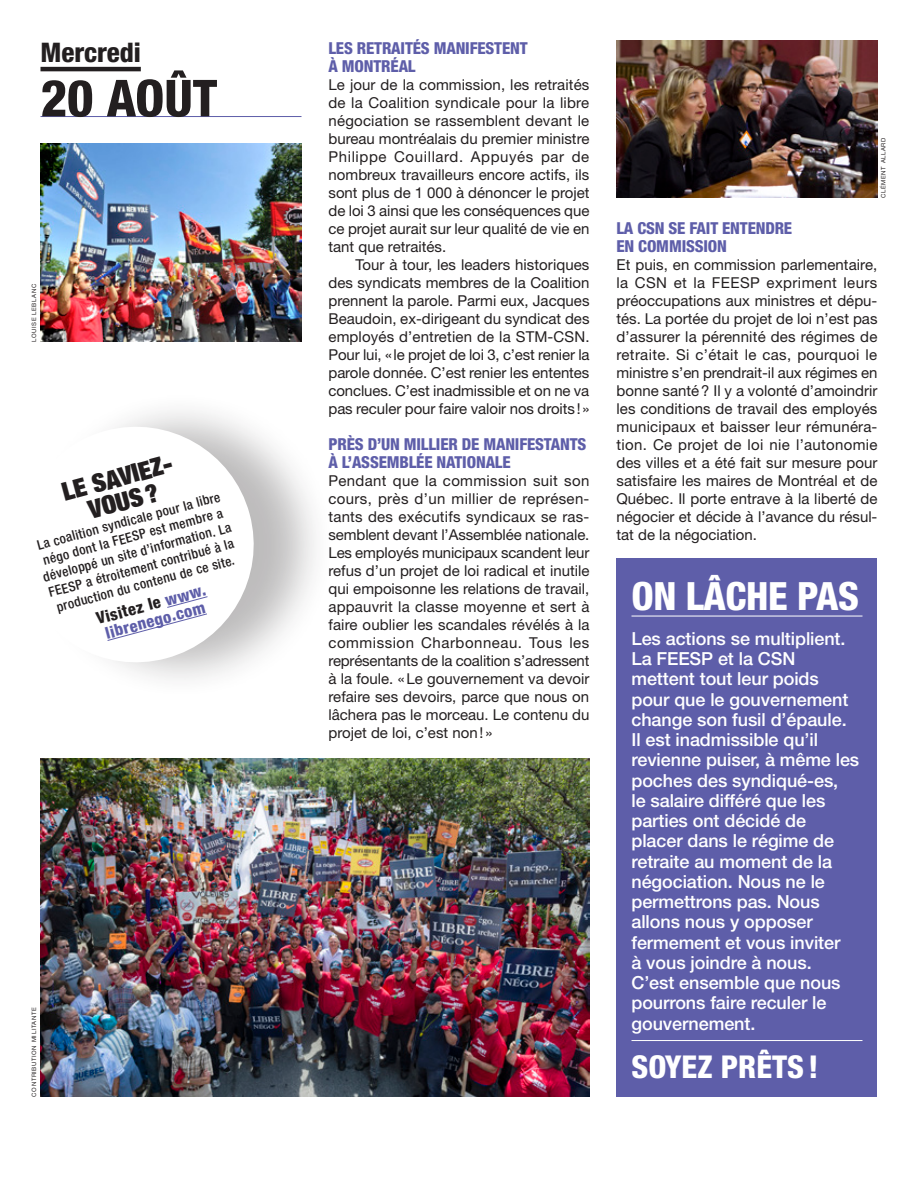
<style>
.page{position:relative;width:918px;height:1188px;background:#fff}
.page>*{position:absolute;margin:0;border:0;box-sizing:border-box;transform-origin:0 0}
.t1{font:800 condensed 51px "Helvetica Neue";color:#231f20}
.sous-titre_paragrahe{font:800 condensed 39px "Helvetica Neue";letter-spacing:-.01em;color:#fff}
._03_texte_courant_9{font:800 condensed 31.5px "Helvetica Neue";color:#fff}
.t2{font:800 condensed 27px "Helvetica Neue";color:#231f20}
.t3{font:900 expanded 25.5px/24px "Helvetica Neue";color:#231f20;text-align:center}
._03_texte_courant_9-2{font:500 18px/20.2px "Helvetica Neue";letter-spacing:-.005em;color:#fff}
.sous-titre_paragrahe-2{font:800 condensed 16.5px/18px "Helvetica Neue";letter-spacing:-.01em;color:#5e5ea9}
._03_texte_courant_9-3{font:15px/18px "Helvetica Neue";color:#231f20;text-align:justify}
._03_texte_courant_al{font:15px/18px "Helvetica Neue";letter-spacing:-.005em;color:#231f20;text-align:justify}
.t4{font:500 condensed 13.5px/16.2px "Helvetica Neue";color:#231f20;text-align:center}
.crédit_photo{font:6px "Helvetica Neue";letter-spacing:.1em;color:#231f20}
.s1{color:#231f20}
</style>
<div class="page">
<div style="left:27px;top:391px;width:308px;height:308px;background:#231f20;opacity:.3"></div>
<svg style="left:27px;top:414px;width:239px;height:261px"></svg>
<svg style="left:107px;top:596px;width:101px;height:46px"></svg>
<img style="left:40px;top:144px;width:262px;height:198px">
<img style="left:40px;top:758px;width:549px;height:338px">
<img style="left:616px;top:40px;width:262px;height:158px">
<hr style="left:40px;top:67px;width:101px;height:4px;background:#231f20">
<hr style="left:40px;top:116px;width:262px;height:1px;background:#5e5ea9">
<div style="left:616px;top:558px;width:262px;height:538px;background:#5e5ea9"></div>
<hr style="left:632px;top:616px;width:230px;height:1px;background:#fff">
<hr style="left:632px;top:1040px;width:230px;height:1px;background:#fff">
<p class="t2" style="left:40px;top:36px;width:102px">Mercredi</p>
<p class="t1" style="left:40px;top:67px;width:178px">20 AOÛT</p>
<p class="crédit_photo" style="left:30px;top:342px;width:59px;rotate:-90deg">LOUISE LEBLANC</p>
<p class="t3" style="left:59px;top:480px;width:118px;rotate:-15deg">LE SAVIEZ-<br>VOUS?</p>
<p class="t4" style="left:33px;top:538px;width:196px;rotate:-15deg">La coalition syndicale pour la libre négo dont la FEESP est membre a développé un site d’information. La FEESP a étroitement contribué à la production du contenu de ce site.</p>
<p class="sous-titre_paragrahe-2" style="left:94px;top:610px;width:114px;line-height:16.5px;text-align:center;rotate:-15deg"><span class="s1">Visitez le</span> www. librenego.com</p>
<p class="crédit_photo" style="left:30px;top:1097px;width:90px;rotate:-90deg">CONTRIBUTION MILITANTE</p>
<p class="sous-titre_paragrahe-2" style="left:328px;top:39px;width:201px">LES RETRAITÉS MANIFESTENT<br>À MONTRÉAL</p>
<p class="_03_texte_courant_9-3" style="left:328px;top:75px;width:262px">Le jour de la commission, les retraités de la Coalition syndicale pour la libre négociation se rassemblent devant le bureau montréalais du premier ministre Philippe Couillard. Appuyés par de nombreux travailleurs encore actifs, ils sont plus de 1 000 à dénoncer le projet de loi 3 ainsi que les conséquences que ce projet aurait sur leur qualité de vie en tant que retraités.</p>
<p class="_03_texte_courant_al" style="left:328px;top:255px;width:263px;text-indent:27px">Tour à tour, les leaders historiques des syndicats membres de la Coalition prennent la parole. Parmi eux, Jacques Beaudoin, ex-dirigeant du syndicat des employés d’entretien de la STM-CSN.<br>Pour lui, «le projet de loi 3, c’est renier la parole donnée. C’est renier les ententes conclues. C’est inadmissible et on ne va pas reculer pour faire valoir nos droits ! »</p>
<p class="sous-titre_paragrahe-2" style="left:328px;top:435px;width:259px">PRÈS D’UN MILLIER DE MANIFESTANTS<br>À L’ASSEMBLÉE NATIONALE</p>
<p class="_03_texte_courant_9-3" style="left:328px;top:471px;width:263px">Pendant que la commission suit son cours, près d’un millier de représen&shy;tants des exécutifs syndicaux se ras&shy;semblent devant l’Assemblée nationale.<br>Les employés municipaux scandent leur refus d’un projet de loi radical et inutile qui empoisonne les relations de travail, appauvrit la classe moyenne et sert à faire oublier les scandales révélés à la commission Charbonneau. Tous les représentants de la coalition s’adressent à la foule. «Le gouvernement va devoir refaire ses devoirs, parce que nous on lâchera pas le morceau. Le contenu du projet de loi, c’est non! »</p>
<p class="crédit_photo" style="left:880px;top:198px;width:62px;rotate:-90deg">CLÉMENT ALLARD</p>
<p class="sous-titre_paragrahe-2" style="left:616px;top:219px;width:177px">LA CSN SE FAIT ENTENDRE<br>EN COMMISSION</p>
<p class="_03_texte_courant_9-3" style="left:616px;top:255px;width:263px">Et puis, en commission parlementaire, la CSN et la FEESP expriment leurs préoccupations aux ministres et dépu&shy;tés. La portée du projet de loi n’est pas d’assurer la pérennité des régimes de retraite. Si c’était le cas, pourquoi le ministre s’en prendrait-il aux régimes en bonne santé? Il y a volonté d’amoindrir les conditions de travail des employés municipaux et baisser leur rémunéra&shy;tion. Ce projet de loi nie l’autonomie des villes et a été fait sur mesure pour satisfaire les maires de Montréal et de Québec. Il porte entrave à la liberté de négocier et décide à l’avance du résul&shy;tat de la négociation.</p>
<p class="sous-titre_paragrahe" style="left:632px;top:572px;width:229px">ON LÂCHE PAS</p>
<p class="_03_texte_courant_9-2" style="left:632px;top:628px;width:229px">Les actions se multiplient.<br>La FEESP et la CSN mettent tout leur poids pour que le gouvernement change son fusil d’épaule.<br>Il est inadmissible qu’il revienne puiser, à même les poches des syndiqué-es,<br>le salaire différé que les parties ont décidé de placer dans le régime de retraite au moment de la négociation. Nous ne le permettrons pas. Nous allons nous y opposer fermement et vous inviter<br>à vous joindre à nous.<br>C’est ensemble que nous pourrons faire reculer le gouvernement.</p>
<p class="_03_texte_courant_9" style="left:632px;top:1048px;width:189px">SOYEZ PRÊTS!</p>
</div>
